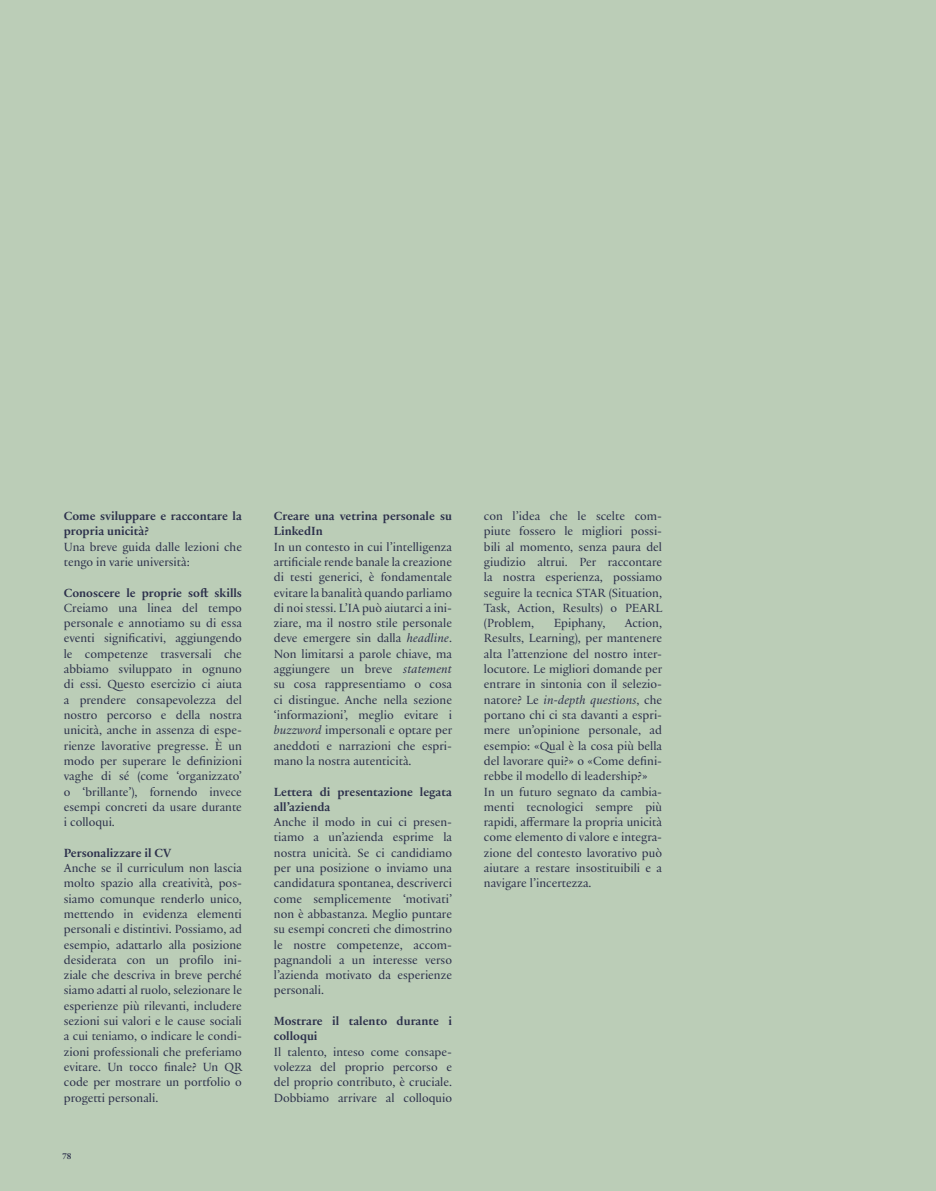
<style>
.page{position:relative;width:936px;height:1191px;background:#fff}
.page>*{position:absolute;margin:0;border:0;box-sizing:border-box;transform-origin:0 0}
.t1{font:12.75px/15.3px "Practice";color:#3c3c69;text-align:justify}
.t2{font:700 12.75px/15.3px "Practice";color:#3c3c69}
.t3{font:12.75px "Practice Regular Ita";color:#3c3c69}
.t4{font:700 9px "Practice";color:#3c3c69}
.s1{font-family:"Practice Regular Ita"}
.s2{font-family:"Practice"}
</style>
<div class="page">
<div style="left:0;top:0;width:935px;height:1191px;background:#bbcdb7"></div>
<p class="t2" style="left:64px;top:507px;width:180px">Come sviluppare e raccontare la propria unicità?</p>
<p class="t1" style="left:64px;top:538px;width:180px">Una breve guida dalle lezioni che tengo in varie università:</p>
<p class="t2" style="left:64px;top:584px;width:180px">Conoscere le proprie soft skills</p>
<p class="t1" style="left:64px;top:599px;width:180px">Creiamo una linea del tempo personale e annotiamo su di essa eventi significativi, aggiungendo le competenze trasversali che abbiamo sviluppato in ognuno di essi. Questo esercizio ci aiuta a prendere consapevolezza del nostro percorso e della nostra unicità, anche in assenza di espe&shy;rienze lavorative pregresse. È un modo per superare le definizioni vaghe di sé (come ‘organizzato’ o ‘brillante’), fornendo invece esempi concreti da usare durante i colloqui.</p>
<p class="t2" style="left:64px;top:844px;width:109px">Personalizzare il CV</p>
<p class="t1" style="left:64px;top:860px;width:180px">Anche se il curriculum non lascia molto spazio alla creatività, pos&shy;siamo comunque renderlo unico, mettendo in evidenza elementi personali e distintivi. Possiamo, ad esempio, adattarlo alla posizione desiderata con un profilo ini&shy;ziale che descriva in breve perché siamo adatti al ruolo, selezionare le esperienze più rilevanti, includere sezioni sui valori e le cause sociali a cui teniamo, o indicare le condi&shy;zioni professionali che preferiamo evitare. Un tocco finale? Un QR code per mostrare un portfolio o progetti personali.</p>
<p class="t4" style="left:62px;top:1149px;width:11px">78</p>
<p class="t2" style="left:274px;top:507px;width:180px">Creare una vetrina personale su<br>LinkedIn</p>
<p class="t1" style="left:274px;top:538px;width:180px">In un contesto in cui l’intelligenza artificiale rende banale la creazione di testi generici, è fondamentale evitare la banalità quando parliamo di noi stessi. L’IA può aiutarci a ini&shy;ziare, ma il nostro stile personale deve emergere sin dalla <span class="s1">headline</span>.<br>Non limitarsi a parole chiave, ma aggiungere un breve <span class="s1">statement </span>su cosa rappresentiamo o cosa ci distingue. Anche nella sezione ‘informazioni’, meglio evitare i <span class="s1">buzzword</span> impersonali e optare per aneddoti e narrazioni che espri&shy;mano la nostra autenticità.</p>
<p class="t2" style="left:274px;top:783px;width:180px">Lettera di presentazione legata all’azienda</p>
<p class="t1" style="left:274px;top:814px;width:180px">Anche il modo in cui ci presen&shy;tiamo a un’azienda esprime la nostra unicità. Se ci candidiamo per una posizione o inviamo una candidatura spontanea, descriverci come semplicemente ‘motivati’ non è abbastanza. Meglio puntare su esempi concreti che dimostrino le nostre competenze, accom&shy;pagnandoli a un interesse verso l’azienda motivato da esperienze personali.</p>
<p class="t2" style="left:274px;top:1012px;width:180px">Mostrare il talento durante i colloqui</p>
<p class="t1" style="left:274px;top:1043px;width:180px">Il talento, inteso come consape&shy;volezza del proprio percorso e del proprio contributo, è cruciale.<br>Dobbiamo arrivare al colloquio</p>
<p class="t1" style="left:484px;top:508px;width:180px">con l’idea che le scelte com&shy;piute fossero le migliori possi&shy;bili al momento, senza paura del giudizio altrui. Per raccontare la nostra esperienza, possiamo seguire la tecnica STAR (Situation, Task, Action, Results) o PEARL (Problem,</p>
<p class="t1" style="left:553px;top:615px;width:53px">Epiphany,</p>
<p class="t1" style="left:484px;top:615px;width:180px;text-indent:141px">Action, Results, Learning), per mantenere alta l’attenzione del nostro inter&shy;locutore. Le migliori domande per entrare in sintonia con il selezio-</p>
<p class="t3" style="left:484px;top:691px;width:180px"><span class="s2">natore? Le</span> in-depth questions<span class="s2">, che</span></p>
<p class="t1" style="left:484px;top:707px;width:180px;text-align:left">portano chi ci sta davanti a espri&shy;mere un’opinione personale, ad esempio: «Qual è la cosa più bella del lavorare qui?» o «Come defini&shy;rebbe il modello di leadership?»<br>In un futuro segnato da cambia&shy;menti tecnologici sempre più rapidi, affermare la propria unicità come elemento di valore e integra&shy;zione del contesto lavorativo può aiutare a restare insostituibili e a navigare l’incertezza.</p>
</div>
